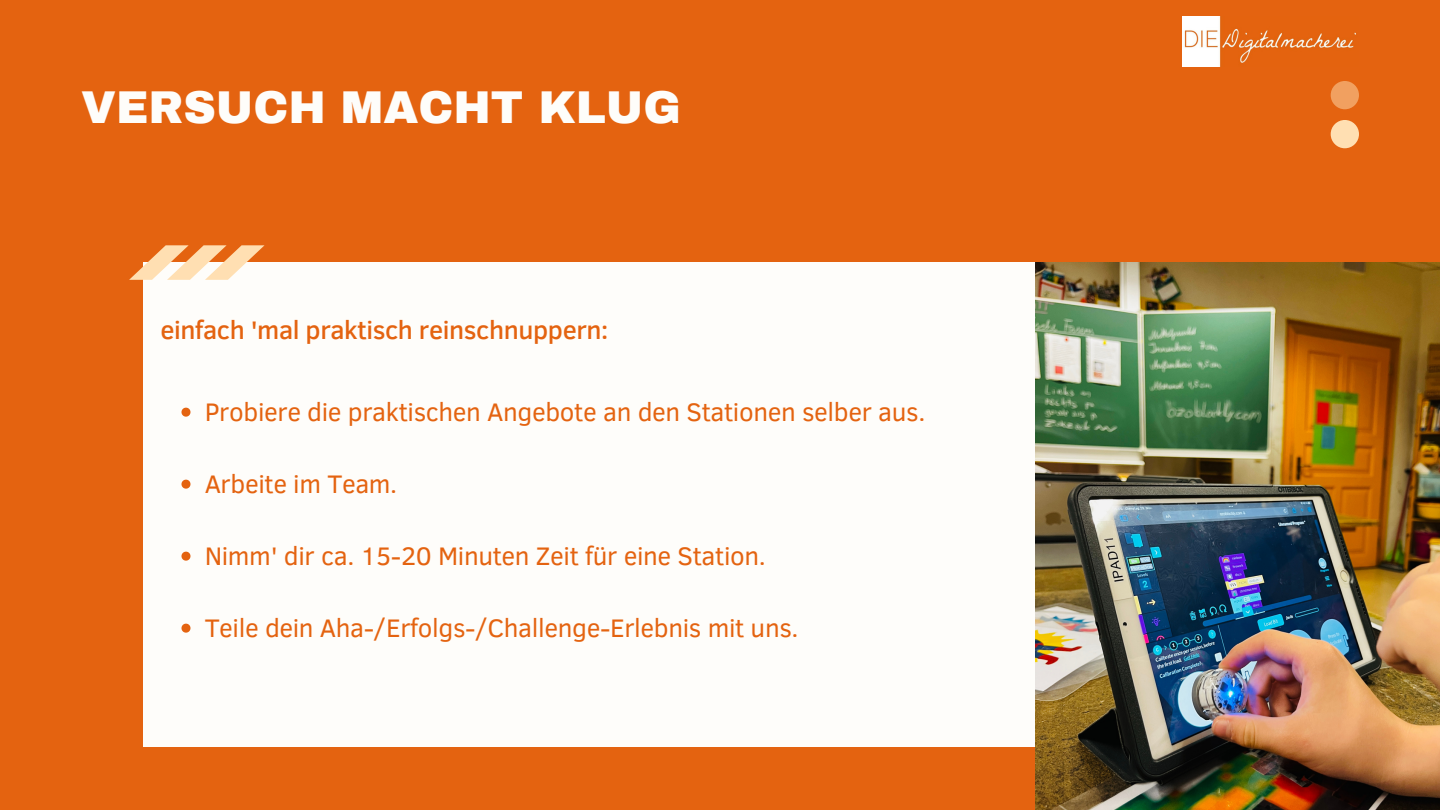
<style>
.page{position:relative;width:1440px;height:810px;background:#e46310}
.page>*{position:absolute;margin:0;border:0;box-sizing:border-box;transform-origin:0 0}
.t1{font:900 45px "Archivo";color:#fefdfa}
.t2{font:26px "Clear Sans";letter-spacing:-.015em;color:#e46310}
.t3{font:500 26px "Clear Sans";letter-spacing:-.015em;color:#e46310}
</style>
<div class="page">
<div style="left:1331px;top:120px;width:28px;height:28px;background:#ffdfb2;border-radius:50%"></div>
<div style="left:1331px;top:81px;width:28px;height:28px;background:#f1a060;border-radius:50%"></div>
<div style="left:143px;top:262px;width:1069px;height:485px;background:#fefdfa"></div>
<svg style="left:129px;top:245px;width:136px;height:35px"></svg>
<img style="left:1183px;top:17px;width:173px;height:49px">
<img style="left:1036px;top:262px;width:404px;height:548px">
<svg style="left:181px;top:408px;width:9px;height:9px"></svg>
<svg style="left:181px;top:480px;width:9px;height:9px"></svg>
<svg style="left:181px;top:552px;width:9px;height:9px"></svg>
<svg style="left:181px;top:624px;width:9px;height:9px"></svg>
<p class="t1" style="left:81px;top:83px;width:601px">VERSUCH MACHT KLUG</p>
<p class="t3" style="left:160px;top:311px;width:449px">einfach 'mal praktisch reinschnuppern:</p>
<p class="t2" style="left:205px;top:393px;width:722px">Probiere die praktischen Angebote an den Stationen selber aus.</p>
<p class="t2" style="left:205px;top:465px;width:194px">Arbeite im Team.</p>
<p class="t2" style="left:205px;top:537px;width:563px">Nimm' dir ca. 15-20 Minuten Zeit für eine Station.</p>
<p class="t2" style="left:205px;top:609px;width:595px">Teile dein Aha-/Erfolgs-/Challenge-Erlebnis mit uns.</p>
</div>
